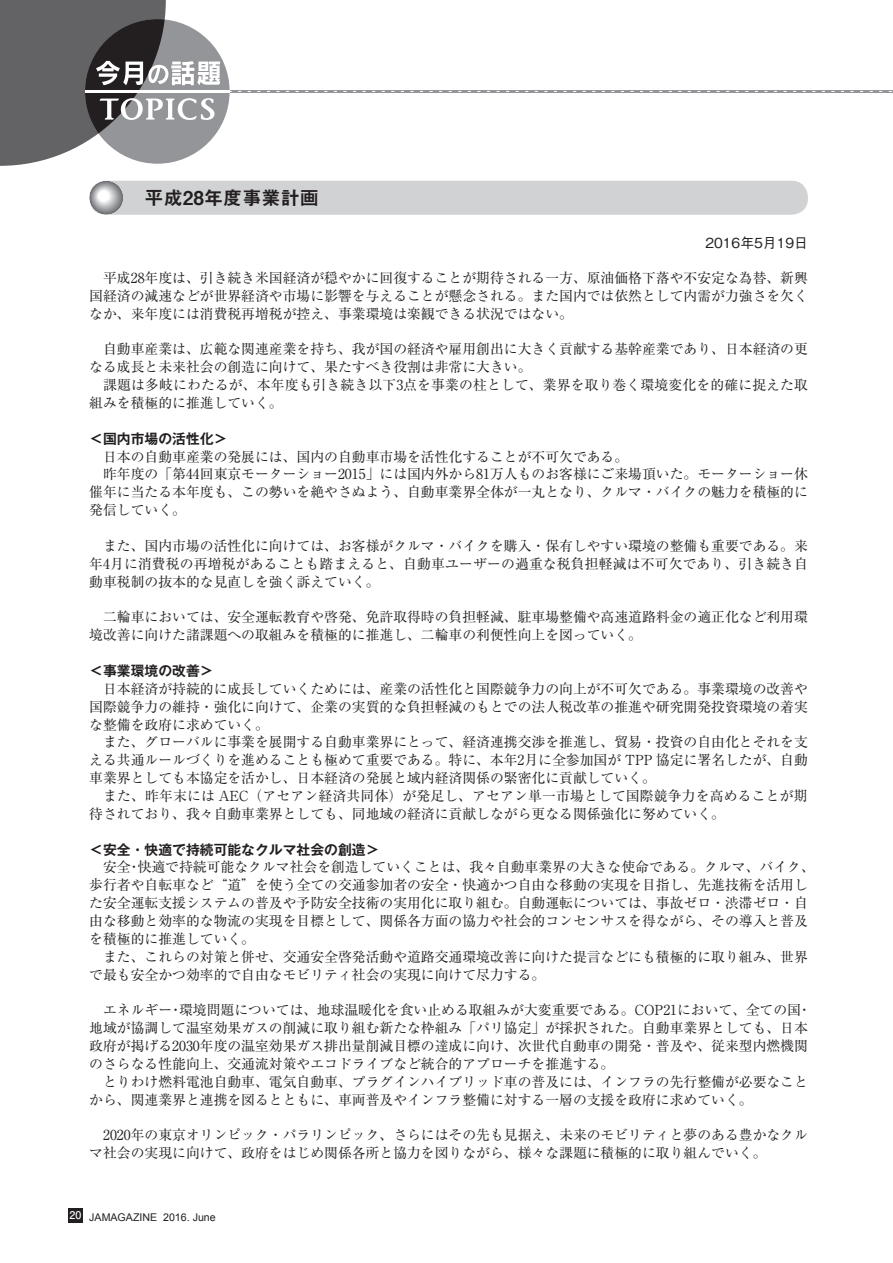
<style>
.page{position:relative;width:893px;height:1263px;background:#fff}
.page>*{position:absolute;margin:0;border:0;box-sizing:border-box;transform-origin:0 0}
.t1{font:19.2px "Midashi Go Pro MB31";color:#231f20}
.t2{font:13.8px/17.9px "Ryumin Pro";color:#231f20}
.t3{font:700 13.8px "Gothic MB101 Pro De";color:#231f20}
.t4{font:500 13.8px "Gothic BBB Pro";color:#231f20}
.t5{font:10.65px "Arial";color:#231f20}
.s1{font-family:"Futo Go B101 Pro";font-weight:700;color:#fff}
</style>
<div class="page">
<div style="left:68px;top:1208px;width:15px;height:14px;background:#231f20"></div>
<svg style="left:0;top:0;width:893px;height:166px"></svg>
<div style="left:89px;top:181px;width:719px;height:34px;background:#d1d2d4;border-radius:16px"></div>
<svg style="left:90px;top:181px;width:33px;height:33px"></svg>
<div style="left:90px;top:181px;width:32px;height:33px;background:#717275;border-radius:50%"></div>
<div style="left:90px;top:182px;width:32px;height:32px;background:#737477;border-radius:50%"></div>
<div style="left:90px;top:182px;width:32px;height:31px;background:#78797c;border-radius:50%"></div>
<div style="left:91px;top:182px;width:30px;height:31px;background:#7e8083;border-radius:50%"></div>
<div style="left:91px;top:183px;width:30px;height:29px;background:#828487;border-radius:50%"></div>
<div style="left:91px;top:183px;width:29px;height:29px;background:#86888b;border-radius:50%"></div>
<div style="left:92px;top:183px;width:28px;height:29px;background:#888a8d;border-radius:50%"></div>
<div style="left:92px;top:183px;width:28px;height:28px;background:#8c8e91;border-radius:50%"></div>
<div style="left:92px;top:184px;width:27px;height:27px;background:#939598;border-radius:50%"></div>
<div style="left:92px;top:184px;width:27px;height:26px;background:#96989b;border-radius:50%"></div>
<div style="left:93px;top:184px;width:25px;height:26px;background:#9b9ca0;border-radius:50%"></div>
<div style="left:93px;top:185px;width:25px;height:24px;background:#a0a2a5;border-radius:50%"></div>
<div style="left:93px;top:185px;width:24px;height:24px;background:#a7a8ac;border-radius:50%"></div>
<div style="left:94px;top:185px;width:23px;height:24px;background:#a8aaad;border-radius:50%"></div>
<div style="left:94px;top:185px;width:23px;height:23px;background:#aaabaf;border-radius:50%"></div>
<div style="left:94px;top:186px;width:22px;height:22px;background:#b4b5b8;border-radius:50%"></div>
<div style="left:94px;top:186px;width:22px;height:21px;background:#b5b6b9;border-radius:50%"></div>
<div style="left:94px;top:186px;width:21px;height:21px;background:#b7b8bb;border-radius:50%"></div>
<div style="left:95px;top:187px;width:20px;height:20px;background:#bfc0c3;border-radius:50%"></div>
<div style="left:95px;top:187px;width:19px;height:19px;background:#c8c9cb;border-radius:50%"></div>
<div style="left:96px;top:188px;width:17px;height:17px;background:#d4d5d7;border-radius:50%"></div>
<div style="left:96px;top:188px;width:16px;height:17px;background:#d5d6d8;border-radius:50%"></div>
<div style="left:96px;top:188px;width:16px;height:16px;background:#d8d9db;border-radius:50%"></div>
<div style="left:97px;top:189px;width:15px;height:15px;background:#dfe0e2;border-radius:50%"></div>
<div style="left:97px;top:189px;width:14px;height:15px;background:#e1e2e4;border-radius:50%"></div>
<div style="left:97px;top:189px;width:14px;height:14px;background:#e8e9ea;border-radius:50%"></div>
<div style="left:97px;top:190px;width:14px;height:13px;background:#ebebed;border-radius:50%"></div>
<div style="left:98px;top:190px;width:12px;height:12px;background:#f7f7f8;border-radius:50%"></div>
<div style="left:98px;top:190px;width:11px;height:12px;background:#f9f9f9;border-radius:50%"></div>
<div style="left:98px;top:191px;width:11px;height:11px;background:#fafafa;border-radius:50%"></div>
<div style="left:98px;top:191px;width:11px;height:10px;background:#fff;border-radius:50%"></div>
<h1 class="t1" style="left:145px;top:182px;width:176px">平成28年度事業計画</h1>
<p class="t4" style="left:705px;top:232px;width:104px">2016年5月19日</p>
<p class="t2" style="left:89px;top:268px;width:720px;text-align:justify">　平成28年度は、引き続き米国経済が穏やかに回復することが期待される一方、原油価格下落や不安定な為替、新興国経済の減速などが世界経済や市場に影響を与えることが懸念される。また国内では依然として内需が力強さを欠くなか、来年度には消費税再増税が控え、事業環境は楽観できる状況ではない。</p>
<p class="t2" style="left:89px;top:339px;width:720px">　自動車産業は、広範な関連産業を持ち、我が国の経済や雇用創出に大きく貢献する基幹産業であり、日本経済の更なる成長と未来社会の創造に向けて、果たすべき役割は非常に大きい。<br>　課題は多岐にわたるが、本年度も引き続き以下3点を事業の柱として、業界を取り巻く環境変化を的確に捉えた取組みを積極的に推進していく。</p>
<p class="t3" style="left:89px;top:427px;width:140px">＜国内市場の活性化＞</p>
<p class="t2" style="left:89px;top:447px;width:720px">　日本の自動車産業の発展には、国内の自動車市場を活性化することが不可欠である。<br>　昨年度の「第44回東京モーターショー2015」には国内外から81万人ものお客様にご来場頂いた。モーターショー休催年に当たる本年度も、この勢いを絶やさぬよう、自動車業界全体が一丸となり、クルマ・バイクの魅力を積極的に発信していく。</p>
<p class="t2" style="left:89px;top:536px;width:720px;text-align:justify">　また、国内市場の活性化に向けては、お客様がクルマ・バイクを購入・保有しやすい環境の整備も重要である。来年4月に消費税の再増税があることも踏まえると、自動車ユーザーの過重な税負担軽減は不可欠であり、引き続き自動車税制の抜本的な見直しを強く訴えていく。</p>
<p class="t2" style="left:89px;top:607px;width:720px">　二輪車においては、安全運転教育や啓発、免許取得時の負担軽減、駐車場整備や高速道路料金の適正化など利用環境改善に向けた諸課題への取組みを積極的に推進し、二輪車の利便性向上を図っていく。</p>
<p class="t3" style="left:89px;top:659px;width:126px">＜事業環境の改善＞</p>
<p class="t2" style="left:89px;top:679px;width:720px">　日本経済が持続的に成長していくためには、産業の活性化と国際競争力の向上が不可欠である。事業環境の改善や国際競争力の維持・強化に向けて、企業の実質的な負担軽減のもとでの法人税改革の推進や研究開発投資環境の着実な整備を政府に求めていく。<br>　また、グローバルに事業を展開する自動車業界にとって、経済連携交渉を推進し、貿易・投資の自由化とそれを支える共通ルールづくりを進めることも極めて重要である。特に、本年2月に全参加国が TPP 協定に署名したが、自動車業界としても本協定を活かし、日本経済の発展と域内経済関係の緊密化に貢献していく。<br>　また、昨年末には AEC（アセアン経済共同体）が発足し、アセアン単一市場として国際競争力を高めることが期待されており、我々自動車業界としても、同地域の経済に貢献しながら更なる関係強化に努めていく。</p>
<p class="t3" style="left:89px;top:838px;width:292px">＜安全・快適で持続可能なクルマ社会の創造＞</p>
<p class="t2" style="left:89px;top:857px;width:727px">　安全・快適で持続可能なクルマ社会を創造していくことは、我々自動車業界の大きな使命である。クルマ、バイク、歩行者や自転車など“道”を使う全ての交通参加者の安全・快適かつ自由な移動の実現を目指し、先進技術を活用した安全運転支援システムの普及や予防安全技術の実用化に取り組む。自動運転については、事故ゼロ・渋滞ゼロ・自由な移動と効率的な物流の実現を目標として、関係各方面の協力や社会的コンセンサスを得ながら、その導入と普及を積極的に推進していく。<br>　また、これらの対策と併せ、交通安全啓発活動や道路交通環境改善に向けた提言などにも積極的に取り組み、世界で最も安全かつ効率的で自由なモビリティ社会の実現に向けて尽力する。</p>
<p class="t2" style="left:89px;top:1000px;width:724px">　エネルギー・環境問題については、地球温暖化を食い止める取組みが大変重要である。COP21において、全ての国・地域が協調して温室効果ガスの削減に取り組む新たな枠組み「パリ協定」が採択された。自動車業界としても、日本政府が掲げる2030年度の温室効果ガス排出量削減目標の達成に向け、次世代自動車の開発・普及や、従来型内燃機関のさらなる性能向上、交通流対策やエコドライブなど統合的アプローチを推進する。<br>　とりわけ燃料電池自動車、電気自動車、プラグインハイブリッド車の普及には、インフラの先行整備が必要なことから、関連業界と連携を図るとともに、車両普及やインフラ整備に対する一層の支援を政府に求めていく。</p>
<p class="t2" style="left:89px;top:1125px;width:720px">　2020年の東京オリンピック・パラリンピック、さらにはその先も見据え、未来のモビリティと夢のある豊かなクルマ社会の実現に向けて、政府をはじめ関係各所と協力を図りながら、様々な課題に積極的に取り組んでいく。</p>
<p class="t5" style="left:70px;top:1210px;width:148px"><span class="s1">20</span> JAMAGAZINE 2016. June</p>
</div>
